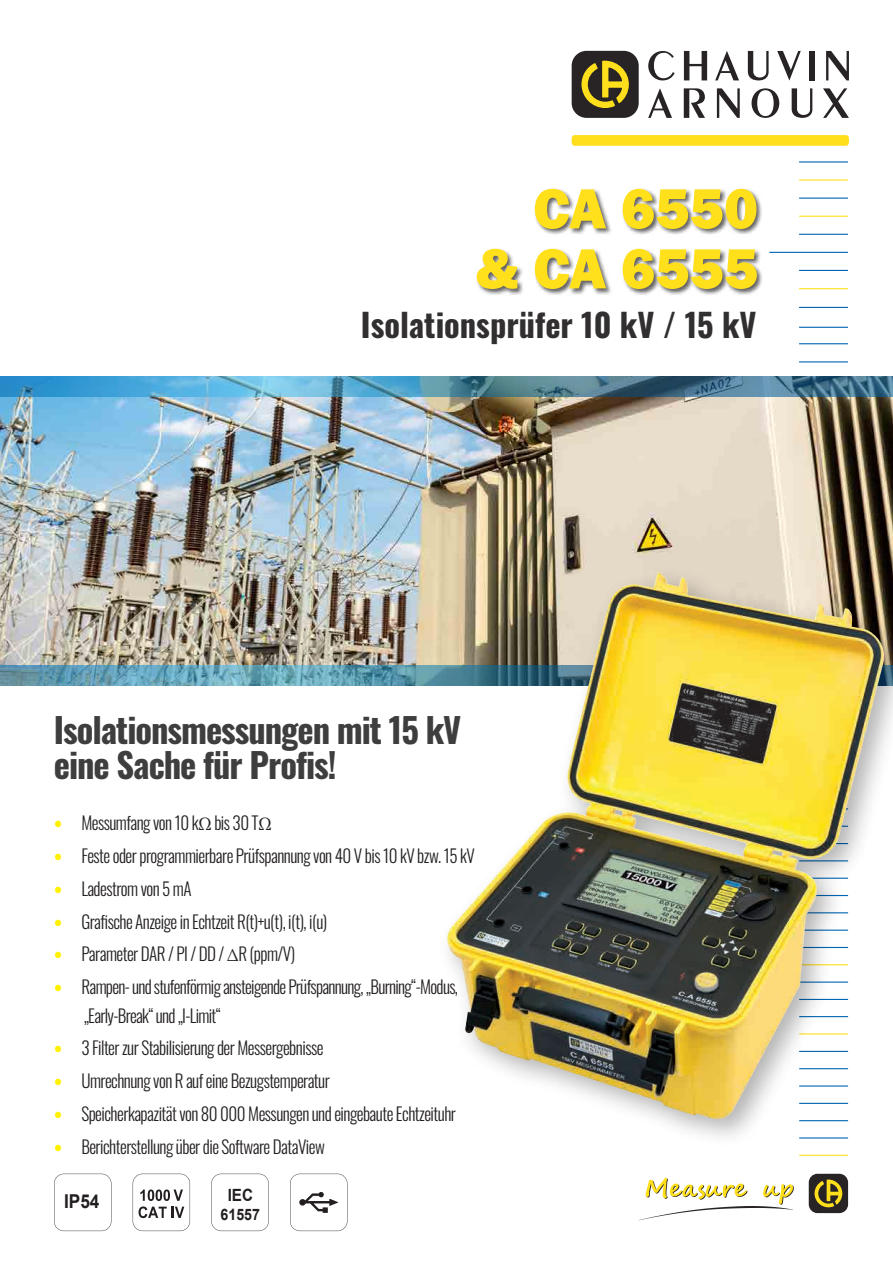
<style>
.page{position:relative;width:893px;height:1263px;background:#fff}
.page>*{position:absolute;margin:0;border:0;box-sizing:border-box;transform-origin:0 0}
.Grand_Titre{font:58.5px/60px "Franklin Gothic URW Hea";color:#ffe01b;text-align:right}
.accroche{font:700 34.5px "Oswald";letter-spacing:-.03em;color:#3e3e3f}
.Grand_sous_titre{font:700 32.4px "Oswald";color:#312f30}
.t1{font:700 19.2px "Arial";color:#231f20;scale:.9 1}
.t2{font:300 18px/28.5px "Oswald";letter-spacing:-.03em;color:#231f20;scale:.95 1}
.t3{font:700 16.8px "Arial";color:#231f20;scale:.9 1}
.t4{font:700 15.75px "Arial";color:#231f20;scale:.9 1}
</style>
<div class="page">
<img style="left:0;top:396px;width:893px;height:269px">
<svg style="left:0;top:665px;width:436px;height:20px;background:#64a0b4"></svg>
<svg style="left:0;top:376px;width:893px;height:20px;background:#4e8faf"></svg>
<div style="left:572px;top:51px;width:67px;height:67px;background:#282426;border-radius:15px"></div>
<svg style="left:581px;top:61px;width:48px;height:47px"></svg>
<svg style="left:648px;top:51px;width:27px;height:29px"></svg>
<svg style="left:684px;top:51px;width:23px;height:29px"></svg>
<svg style="left:715px;top:51px;width:24px;height:29px"></svg>
<svg style="left:748px;top:51px;width:21px;height:29px"></svg>
<svg style="left:777px;top:51px;width:24px;height:29px"></svg>
<div style="left:810px;top:51px;width:5px;height:29px;background:#282426"></div>
<svg style="left:826px;top:51px;width:23px;height:29px"></svg>
<svg style="left:648px;top:88px;width:24px;height:30px"></svg>
<svg style="left:684px;top:88px;width:21px;height:30px"></svg>
<svg style="left:717px;top:88px;width:23px;height:30px"></svg>
<svg style="left:752px;top:88px;width:27px;height:30px"></svg>
<svg style="left:792px;top:88px;width:20px;height:30px"></svg>
<svg style="left:823px;top:88px;width:26px;height:30px"></svg>
<div style="left:572px;top:135px;width:277px;height:11px;background:#ffdf1b;border-radius:3px"></div>
<hr style="left:799px;top:161px;width:49px;height:2px;background:#0166b3">
<hr style="left:799px;top:179px;width:49px;height:2px;background:#ffe01b">
<hr style="left:799px;top:198px;width:49px;height:1px;background:#0166b3">
<hr style="left:799px;top:216px;width:49px;height:1px;background:#ffe01b">
<hr style="left:799px;top:234px;width:49px;height:1px;background:#0166b3">
<hr style="left:769px;top:252px;width:79px;height:1px;background:#0166b3">
<hr style="left:799px;top:288px;width:49px;height:1px;background:#ffe01b">
<hr style="left:799px;top:270px;width:49px;height:1px;background:#0166b3">
<hr style="left:799px;top:361px;width:49px;height:1px;background:#0166b3">
<hr style="left:799px;top:327px;width:49px;height:1px;background:#0166b3">
<hr style="left:799px;top:343px;width:49px;height:1px;background:#0166b3">
<hr style="left:799px;top:1155px;width:49px;height:1px;background:#ffe01b">
<hr style="left:799px;top:307px;width:49px;height:1px;background:#0166b3">
<div style="left:475px;top:188px;width:288px;height:107px;background:#231f20;opacity:.7"></div>
<svg style="left:211px;top:1174px;width:58px;height:57px"></svg>
<svg style="left:290px;top:1174px;width:57px;height:57px"></svg>
<svg style="left:54px;top:1174px;width:57px;height:57px"></svg>
<svg style="left:133px;top:1174px;width:57px;height:57px"></svg>
<div style="left:436px;top:563px;width:457px;height:586px;background:#000003;opacity:.3"></div>
<img style="left:444px;top:572px;width:444px;height:549px">
<svg style="left:639px;top:1178px;width:155px;height:42px"></svg>
<div style="left:809px;top:1174px;width:39px;height:39px;background:#282426;border-radius:9px"></div>
<svg style="left:814px;top:1179px;width:28px;height:29px"></svg>
<p class="Grand_Titre" style="left:475px;top:177px;width:285px">CA 6550 &amp; CA 6555</p>
<p class="Grand_sous_titre" style="left:361px;top:308px;width:397px">Isolationsprüfer 10 kV / 15 kV</p>
<p class="accroche" style="left:54px;top:712px;width:409px">Isolationsmessungen mit 15 kV</p>
<p class="accroche" style="left:54px;top:747px;width:284px">eine Sache für Profis!</p>
<p class="t2" style="left:81px;top:807px;width:188px">Messumfang von 10 k bis 30 T</p>
<p class="t2" style="left:81px;top:839px;width:416px">Feste oder programmierbare Prüfspannung von 40 V bis 10 kV bzw. 15 kV</p>
<p class="t2" style="left:81px;top:872px;width:117px">Ladestrom von 5 mA</p>
<p class="t2" style="left:81px;top:905px;width:260px">Grafische Anzeige in Echtzeit R(t)+u(t), i(t), i(u)</p>
<p class="t2" style="left:81px;top:938px;width:227px">Parameter DAR / PI / DD / R (ppm/V)</p>
<p class="t2" style="left:81px;top:970px;width:398px">Rampen- und stufenförmig ansteigende Prüfspannung, „Burning“-Modus, „Early-Break“ und „I-Limit“</p>
<p class="t2" style="left:81px;top:1032px;width:256px">3 Filter zur Stabilisierung der Messergebnisse</p>
<p class="t2" style="left:81px;top:1064px;width:263px">Umrechnung von R auf eine Bezugstemperatur</p>
<p class="t2" style="left:81px;top:1097px;width:396px">Speicherkapazität von 80 000 Messungen und eingebaute Echtzeituhr</p>
<p class="t2" style="left:81px;top:1130px;width:258px">Berichterstellung über die Software DataView</p>
<p class="t1" style="left:64px;top:1187px;width:41px">IP54</p>
<p class="t3" style="left:228px;top:1183px;width:30px">IEC</p>
<p class="t4" style="left:221px;top:1203px;width:45px">61557</p>
</div>
